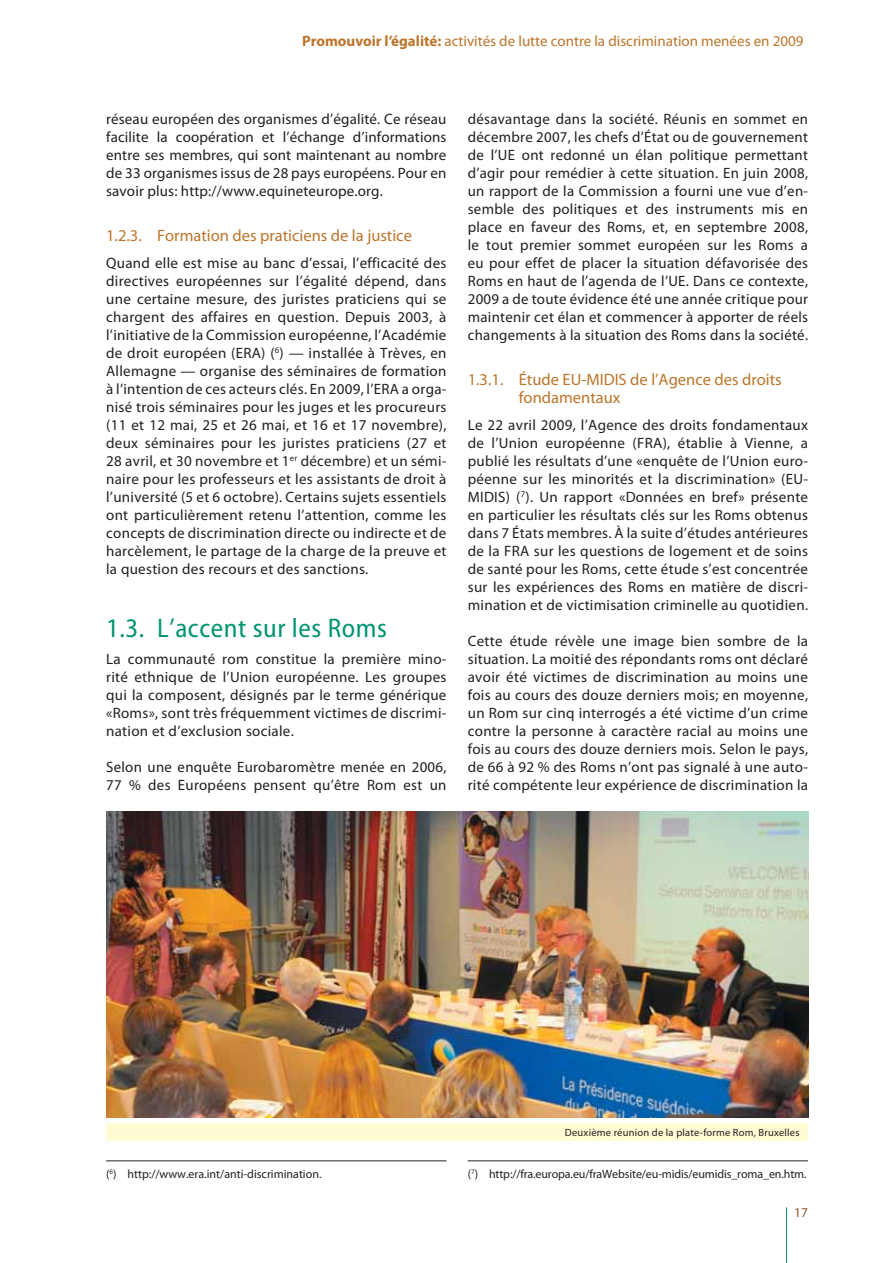
<style>
.page{position:relative;width:893px;height:1263px;background:#fff}
.page>*{position:absolute;margin:0;border:0;box-sizing:border-box;transform-origin:0 0}
.t1{font:semi-condensed 27px "Myriad Pro";letter-spacing:.02em;color:#009472}
.t2{font:16.5px/18px "Myriad Pro";color:#bc752a}
.t3{font:15px/18px "Myriad Pro";letter-spacing:.02em;color:#231f20;text-align:justify}
.t4{font:15px "Myriad Pro";color:#bc752a}
.t5{font:13.5px "Myriad Pro";color:#925833}
.t6{font:12px "Myriad Pro";letter-spacing:-.01em;color:#231f20}
.t7{font:10.5px "Myriad Pro";letter-spacing:.02em;color:#231f20}
.s1{font-weight:700}
</style>
<div class="page">
<hr style="left:786px;top:1207px;width:1px;height:56px;background:#009472">
<hr style="left:106px;top:1161px;width:340px;height:1px;background:#231f20">
<hr style="left:468px;top:1161px;width:340px;height:1px;background:#231f20">
<img style="left:106px;top:811px;width:702px;height:306px">
<div style="left:106px;top:1124px;width:702px;height:17px;background:#fffcd5"></div>
<p class="t4" style="left:302px;top:35px;width:503px"><span class="s1">Promouvoir l’égalité:</span> activités de lutte contre la discrimination menées en 2009</p>
<p class="t3" style="left:106px;top:112px;width:342px">réseau européen des organismes d’égalité. Ce réseau facilite la coopération et l’échange d’informations entre ses membres, qui sont maintenant au nombre de 33 organismes issus de 28 pays européens. Pour en savoir plus: http://www.equineteurope.org.</p>
<p class="t2" style="left:106px;top:229px;width:307px">1.2.3. Formation des praticiens de la justice</p>
<p class="t3" style="left:106px;top:256px;width:342px">Quand elle est mise au banc d’essai, l’efficacité des directives européennes sur l’égalité dépend, dans une certaine mesure, des juristes praticiens qui se chargent des affaires en question. Depuis 2003, à l’initiative de la Commission européenne, l’Académie de droit européen (ERA) (<sup>6</sup>) — installée à Trèves, en Allemagne — organise des séminaires de formation à l’intention de ces acteurs clés. En 2009, l’ERA a orga&shy;nisé trois séminaires pour les juges et les procureurs (11 et 12 mai, 25 et 26 mai, et 16 et 17 novembre), deux séminaires pour les juristes praticiens (27 et 28 avril, et 30 novembre et 1<sup>er</sup> décembre) et un sémi&shy;naire pour les professeurs et les assistants de droit à l’université (5 et 6 octobre). Certains sujets essentiels ont particulièrement retenu l’attention, comme les concepts de discrimination directe ou indirecte et de harcèlement, le partage de la charge de la preuve et la question des recours et des sanctions.</p>
<h1 class="t1" style="left:106px;top:618px;width:282px">1.3. L’accent sur les Roms</h1>
<p class="t3" style="left:106px;top:652px;width:342px">La communauté rom constitue la première mino&shy;rité ethnique de l’Union européenne. Les groupes qui la com posent, désignés par le terme générique «Roms», sont très fréquemment victimes de discrimi&shy;nation et d’exclusion sociale.</p>
<p class="t3" style="left:106px;top:760px;width:342px">Selon une enquête Eurobaromètre menée en 2006,<br>77 % des Européens pensent qu’être Rom est un</p>
<p class="t3" style="left:468px;top:112px;width:342px">désavantage dans la société. Réunis en sommet en décembre 2007, les chefs d’État ou de gouvernement de l’UE ont redonné un élan politique permettant d’agir pour remédier à cette situation. En juin 2008, un rapport de la Commission a fourni une vue d’en&shy;semble des politiques et des instruments mis en place en faveur des Roms, et, en septembre 2008, le tout premier sommet européen sur les Roms a eu pour effet de placer la situation défavorisée des Roms en haut de l’agenda de l’UE. Dans ce contexte, 2009 a de toute évidence été une année critique pour maintenir cet élan et commencer à apporter de réels changements à la situation des Roms dans la société.</p>
<p class="t2" style="left:519px;top:373px;width:264px;text-indent:-51px">1.3.1. Étude EU-MIDIS de l’Agence des droits fondamentaux</p>
<p class="t3" style="left:468px;top:418px;width:342px">Le 22 avril 2009, l’Agence des droits fondamentaux de l’Union européenne (FRA), établie à Vienne, a publié les résultats d’une «enquête de l’Union euro&shy;péenne sur les minorités et la discrimination» (EU-MIDIS) (<sup>7</sup>). Un rapport «Données en bref» présente en particulier les résultats clés sur les Roms obtenus dans 7 États membres. À la suite d’études antérieures de la FRA sur les questions de logement et de soins de santé pour les Roms, cette étude s’est concentrée sur les expériences des Roms en matière de discri&shy;mination et de victimisation criminelle au quotidien.</p>
<p class="t3" style="left:468px;top:634px;width:342px">Cette étude révèle une image bien sombre de la situation. La moitié des répondants roms ont déclaré avoir été victimes de discrimination au moins une fois au cours des douze derniers mois; en moyenne, un Rom sur cinq interrogés a été victime d’un crime contre la personne à caractère racial au moins une fois au cours des douze derniers mois. Selon le pays, de 66 à 92 % des Roms n’ont pas signalé à une auto&shy;rité compétente leur expérience de discrimination la</p>
<p class="t6" style="left:106px;top:1169px;width:217px">(<sup>6</sup>) http://www.era.int/anti-discrimination.</p>
<p class="t7" style="left:565px;top:1129px;width:236px">Deuxième réunion de la plate-forme Rom, Bruxelles</p>
<p class="t6" style="left:468px;top:1169px;width:340px">(<sup>7</sup>) http://fra.europa.eu/fraWebsite/eu-midis/eumidis_roma_en.htm.</p>
<p class="t5" style="left:794px;top:1207px;width:15px">17</p>
</div>
